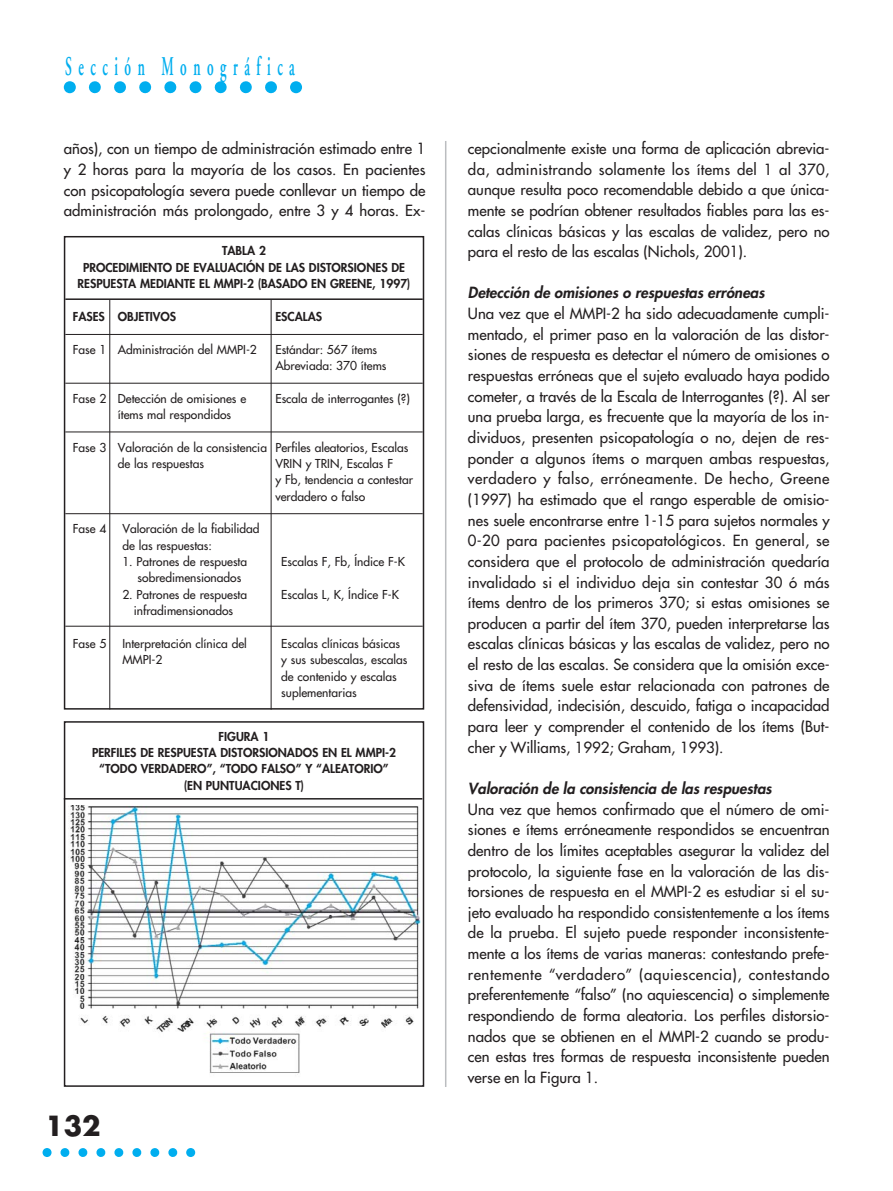
<style>
.page{position:relative;width:893px;height:1191px;background:#fff}
.page>*{position:absolute;margin:0;border:0;box-sizing:border-box;transform-origin:0 0}
.t1{font:600 27px "Adobe Garamond";letter-spacing:.485em;color:#00aeef;scale:.5 1}
.t2{font:700 27px "Futura";color:#231f20}
.t3{font:15px/20.7px "Futura";color:#231f20;text-align:justify}
.t4{font:italic 800 15px "Futura";color:#231f20}
.t5{font:12px/16.4px "Futura";color:#231f20}
.t6{font:800 12px/16.4px "Futura";color:#231f20;text-align:center}
</style>
<div class="page">
<svg style="left:64px;top:81px;width:213px;height:12px"></svg>
<svg style="left:290px;top:81px;width:12px;height:12px"></svg>
<svg style="left:43px;top:1148px;width:152px;height:9px"></svg>
<hr style="left:445px;top:141px;width:1px;height:946px;background:#bbbdc0">
<div style="left:64px;top:236px;width:360px;height:474px;border:2px solid #231f20"></div>
<hr style="left:65px;top:298px;width:358px;height:2px;background:#231f20">
<hr style="left:109px;top:300px;width:1px;height:409px;background:#231f20">
<hr style="left:271px;top:300px;width:1px;height:410px;background:#231f20">
<hr style="left:65px;top:334px;width:358px;height:1px;background:#231f20">
<hr style="left:65px;top:383px;width:358px;height:1px;background:#231f20">
<hr style="left:65px;top:432px;width:358px;height:1px;background:#231f20">
<hr style="left:65px;top:513px;width:358px;height:1px;background:#231f20">
<hr style="left:65px;top:626px;width:358px;height:1px;background:#231f20">
<div style="left:64px;top:721px;width:360px;height:366px;border:2px solid #231f20"></div>
<img style="left:70px;top:806px;width:351px;height:267px">
<hr style="left:64px;top:798px;width:358px;height:2px;background:#231f20">
<h1 class="t1" style="left:65px;top:56px;width:461px">Sección Monográfica</h1>
<p class="t3" style="left:64px;top:139px;width:363px">años), con un tiempo de administración estimado entre 1 y 2 horas para la mayoría de los casos. En pacientes con psicopatología severa puede conllevar un tiempo de administración más prolongado, entre 3 y 4 horas. Ex-</p>
<p class="t3" style="left:468px;top:139px;width:363px">cepcionalmente existe una forma de aplicación abrevia&shy;da, administrando solamente los ítems del 1 al 370, aunque resulta poco recomendable debido a que única&shy;mente se podrían obtener resultados fiables para las es&shy;calas clínicas básicas y las escalas de validez, pero no para el resto de las escalas (Nichols, 2001).</p>
<p class="t4" style="left:468px;top:286px;width:298px">Detección de omisiones o respuestas erróneas</p>
<p class="t3" style="left:468px;top:304px;width:363px">Una vez que el MMPI-2 ha sido adecuadamente cumpli&shy;mentado, el primer paso en la valoración de las distor&shy;siones de respuesta es detectar el número de omisiones o respuestas erróneas que el sujeto evaluado haya podido cometer, a través de la Escala de Interrogantes (?). Al ser una prueba larga, es frecuente que la mayoría de los in&shy;dividuos, presenten psicopatología o no, dejen de res&shy;ponder a algunos ítems o marquen ambas respuestas, verdadero y falso, erróneamente. De hecho, Greene (1997) ha estimado que el rango esperable de omisio&shy;nes suele encontrarse entre 1-15 para sujetos normales y 0-20 para pacientes psicopatológicos. En general, se considera que el protocolo de administración quedaría invalidado si el individuo deja sin contestar 30 ó más ítems dentro de los primeros 370; si estas omisiones se producen a partir del ítem 370, pueden interpretarse las escalas clínicas básicas y las escalas de validez, pero no el resto de las escalas. Se considera que la omisión exce&shy;siva de ítems suele estar relacionada con patrones de defensividad, indecisión, descuido, fatiga o incapacidad para leer y comprender el contenido de los ítems (But&shy;cher y Williams, 1992; Graham, 1993).</p>
<p class="t4" style="left:468px;top:781px;width:305px">Valoración de la consistencia de las respuestas</p>
<p class="t3" style="left:468px;top:800px;width:363px">Una vez que hemos confirmado que el número de omi&shy;siones e ítems erróneamente respondidos se encuentran dentro de los límites aceptables asegurar la validez del protocolo, la siguiente fase en la valoración de las dis&shy;torsiones de respuesta en el MMPI-2 es estudiar si el su&shy;jeto evaluado ha respondido consistentemente a los ítems de la prueba. El sujeto puede responder inconsistente&shy;mente a los ítems de varias maneras: contestando prefe&shy;rentemente “verdadero” (aquiescencia), contestando preferentemente “falso” (no aquiescencia) o simplemente respondiendo de forma aleatoria. Los perfiles distorsio&shy;nados que se obtienen en el MMPI-2 cuando se produ&shy;cen estas tres formas de respuesta inconsistente pueden verse en la Figura 1.</p>
<p class="t6" style="left:77px;top:244px;width:334px">TABLA 2<br>PROCEDIMIENTO DE EVALUACIÓN DE LAS DISTORSIONES DE<br>RESPUESTA MEDIANTE EL MMPI-2 (BASADO EN GREENE, 1997)</p>
<p class="t6" style="left:73px;top:309px;width:105px">FASES OBJETIVOS</p>
<p class="t6" style="left:275px;top:309px;width:48px">ESCALAS</p>
<p class="t5" style="left:73px;top:342px;width:186px">Fase 1 Administración del MMPI-2</p>
<p class="t5" style="left:275px;top:342px;width:113px">Estándar: 567 ítems<br>Abreviada: 370 ítems</p>
<p class="t5" style="left:73px;top:391px;width:175px">Fase 2 Detección de omisiones e</p>
<p class="t5" style="left:275px;top:391px;width:136px">Escala de interrogantes (?)</p>
<p class="t5" style="left:118px;top:407px;width:115px">ítems mal respondidos</p>
<p class="t5" style="left:118px;top:440px;width:292px;text-indent:-45px">Fase 3 Valoración de la consistencia Perfiles aleatorios, Escalas de las respuestas</p>
<p class="t5" style="left:275px;top:456px;width:139px">VRIN y TRIN, Escalas F<br>y Fb, tendencia a contestar verdadero o falso</p>
<p class="t5" style="left:73px;top:522px;width:35px">Fase 4</p>
<p class="t5" style="left:122px;top:522px;width:139px">Valoración de la fiabilidad de las respuestas:</p>
<p class="t5" style="left:122px;top:554px;width:126px">1. Patrones de respuesta</p>
<p class="t5" style="left:281px;top:554px;width:125px">Escalas F, Fb, Índice F-K</p>
<p class="t5" style="left:138px;top:571px;width:105px">sobredimensionados</p>
<p class="t5" style="left:122px;top:587px;width:126px">2. Patrones de respuesta</p>
<p class="t5" style="left:281px;top:587px;width:119px">Escalas L, K, Índice F-K</p>
<p class="t5" style="left:134px;top:603px;width:101px">infradimensionados</p>
<p class="t5" style="left:73px;top:636px;width:35px">Fase 5</p>
<p class="t5" style="left:122px;top:636px;width:126px">Interpretación clínica del</p>
<p class="t5" style="left:281px;top:636px;width:120px">Escalas clínicas básicas</p>
<p class="t5" style="left:122px;top:652px;width:42px">MMPI-2</p>
<p class="t5" style="left:281px;top:652px;width:128px">y sus subescalas, escalas de contenido y escalas suplementarias</p>
<p class="t6" style="left:92px;top:729px;width:305px">FIGURA 1<br>PERFILES DE RESPUESTA DISTORSIONADOS EN EL MMPI-2 “TODO VERDADERO”, “TODO FALSO” Y “ALEATORIO” (EN PUNTUACIONES T)</p>
<h1 class="t2" style="left:45px;top:1113px;width:57px">132</h1>
</div>
